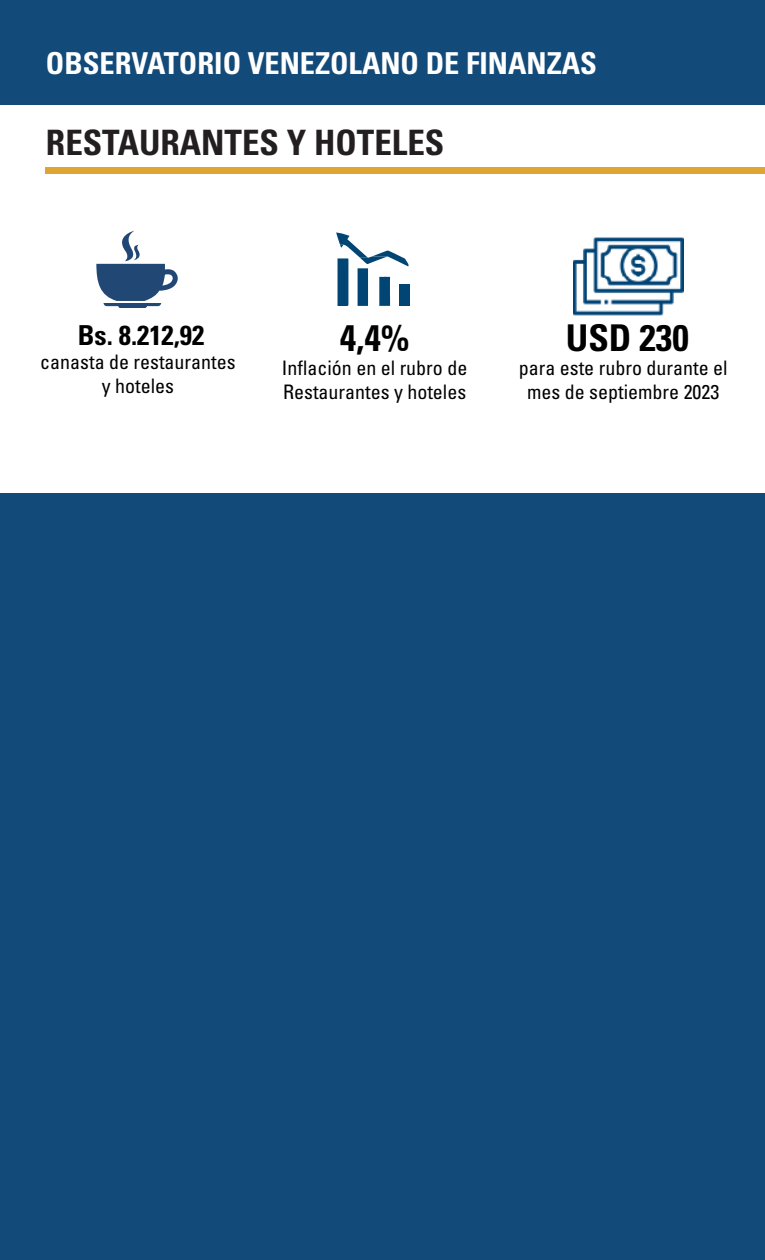
<style>
.page{position:relative;width:765px;height:1260px;background:#fff}
.page>*{position:absolute;margin:0;border:0;box-sizing:border-box;transform-origin:0 0}
.t1{font:700 condensed 36.88px "Univers LT Std";color:#000}
.t2{font:700 condensed 35px "Univers LT Std";color:#231f20}
.t3{font:700 condensed 30.25px "Univers LT Std";color:#fff}
.t4{font:700 condensed 27.5px "Univers LT Std";color:#000}
.t5{font:condensed 20px/24px "Univers LT Std";color:#000;text-align:center}
</style>
<div class="page">
<div style="left:0;top:1px;width:765px;height:104px;background:#124a7a"></div>
<div style="left:46px;top:168px;width:719px;height:6px;background:#e0a531"></div>
<svg style="left:96px;top:231px;width:82px;height:77px"></svg>
<svg style="left:336px;top:232px;width:73px;height:74px"></svg>
<div style="left:399px;top:284px;width:11px;height:22px;background:#004573"></div>
<div style="left:0;top:493px;width:765px;height:767px;background:#124a7a"></div>
<img style="left:574px;top:237px;width:110px;height:79px">
<p class="t3" style="left:46px;top:45px;width:553px">OBSERVATORIO VENEZOLANO DE FINANZAS</p>
<p class="t2" style="left:46px;top:121px;width:400px">RESTAURANTES Y HOTELES</p>
<p class="t4" style="left:78px;top:318px;width:128px">Bs. 8.212,92</p>
<p class="t5" style="left:40px;top:349px;width:197px">canasta de restaurantes y hoteles</p>
<p class="t1" style="left:340px;top:316px;width:71px">4,4%</p>
<p class="t5" style="left:282px;top:356px;width:187px;text-align:left">Inflación en el rubro de<br>Restaurantes y hoteles</p>
<p class="t1" style="left:566px;top:316px;width:124px">USD 230</p>
<p class="t5" style="left:519px;top:356px;width:210px">para este rubro durante el mes de septiembre 2023</p>
</div>
